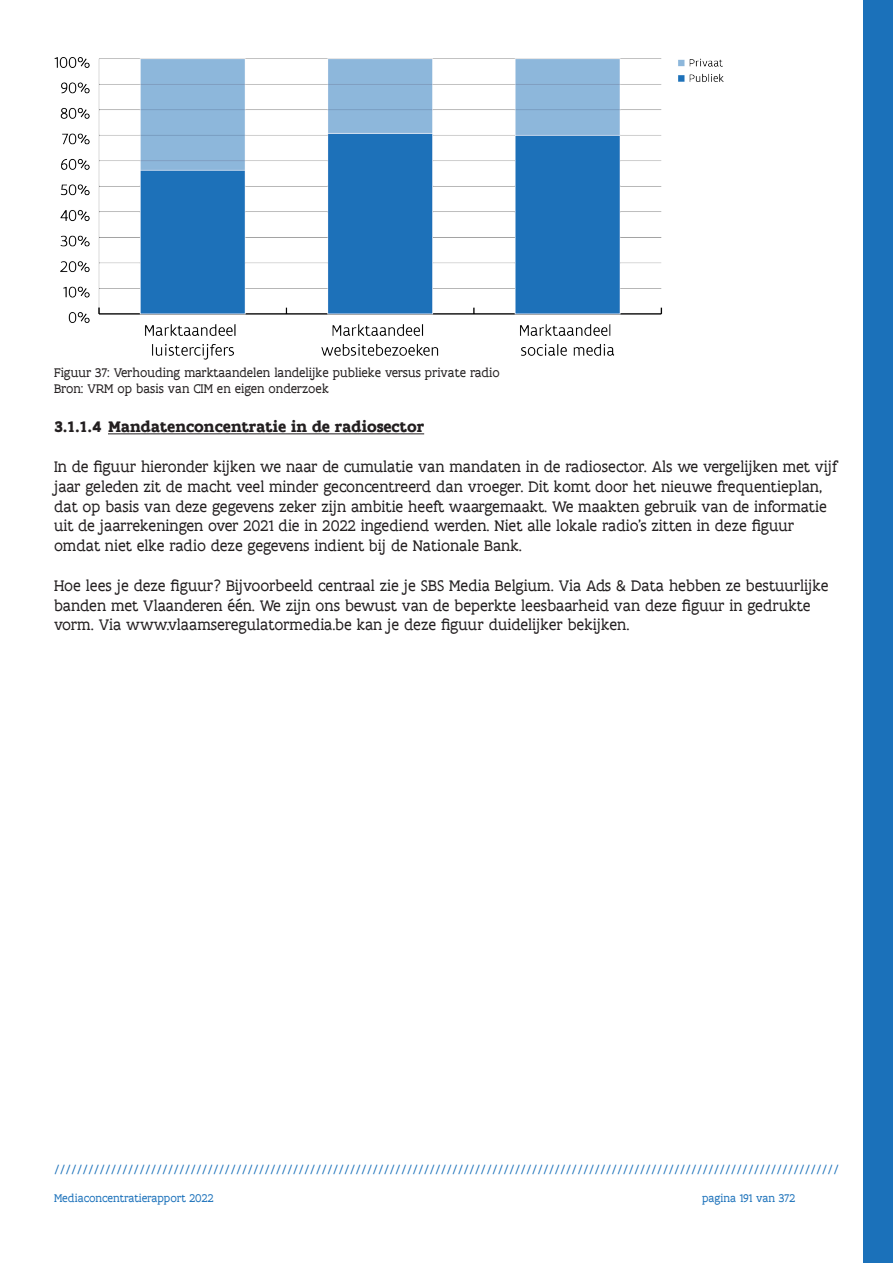
<style>
.page{position:relative;width:893px;height:1263px;background:#fff}
.page>*{position:absolute;margin:0;border:0;box-sizing:border-box;transform-origin:0 0}
.t1{font:16.5px/19.8px "Flanders Art Serif";color:#231f20}
.t2{font:700 16.5px "Flanders Art Serif";color:#231f20}
.t3{font:13.5px/16.2px "Flanders Art Serif";color:#231f20}
.t4{font:12px "Flanders Art Serif";color:#1b71ba}
</style>
<div class="page">
<div style="left:863px;top:0;width:30px;height:1263px;background:#1b71ba"></div>
<hr style="left:108px;top:434px;width:316px;height:1px;background:#231f20">
<img style="left:54px;top:57px;width:670px;height:303px">
<p class="t3" style="left:54px;top:364px;width:447px">Figuur 37: Verhouding marktaandelen landelijke publieke versus private radio<br>Bron: VRM op basis van CIM en eigen onderzoek</p>
<p class="t2" style="left:54px;top:417px;width:372px">3.1.1.4 Mandatenconcentratie in de radiosector</p>
<p class="t1" style="left:54px;top:457px;width:784px">In de figuur hieronder kijken we naar de cumulatie van mandaten in de radiosector. Als we vergelijken met vijf jaar geleden zit de macht veel minder geconcentreerd dan vroeger. Dit komt door het nieuwe frequentieplan, dat op basis van deze gegevens zeker zijn ambitie heeft waargemaakt. We maakten gebruik van de informatie uit de jaarrekeningen over 2021 die in 2022 ingediend werden. Niet alle lokale radio’s zitten in deze figuur omdat niet elke radio deze gegevens indient bij de Nationale Bank.</p>
<p class="t1" style="left:54px;top:576px;width:776px">Hoe lees je deze figuur? Bijvoorbeeld centraal zie je SBS Media Belgium. Via Ads &amp; Data hebben ze bestuurlijke banden met Vlaanderen één. We zijn ons bewust van de beperkte leesbaarheid van deze figuur in gedrukte vorm. Via www.vlaamseregulatormedia.be kan je deze figuur duidelijker bekijken.</p>
<p class="t4" style="left:54px;top:1162px;width:786px">//////////////////////////////////////////////////////////////////////////////////////////////////////////////////////////////////////////</p>
<p class="t4" style="left:54px;top:1190px;width:161px">Mediaconcentratierapport 2022</p>
<p class="t4" style="left:702px;top:1190px;width:95px">pagina 191 van 372</p>
</div>
